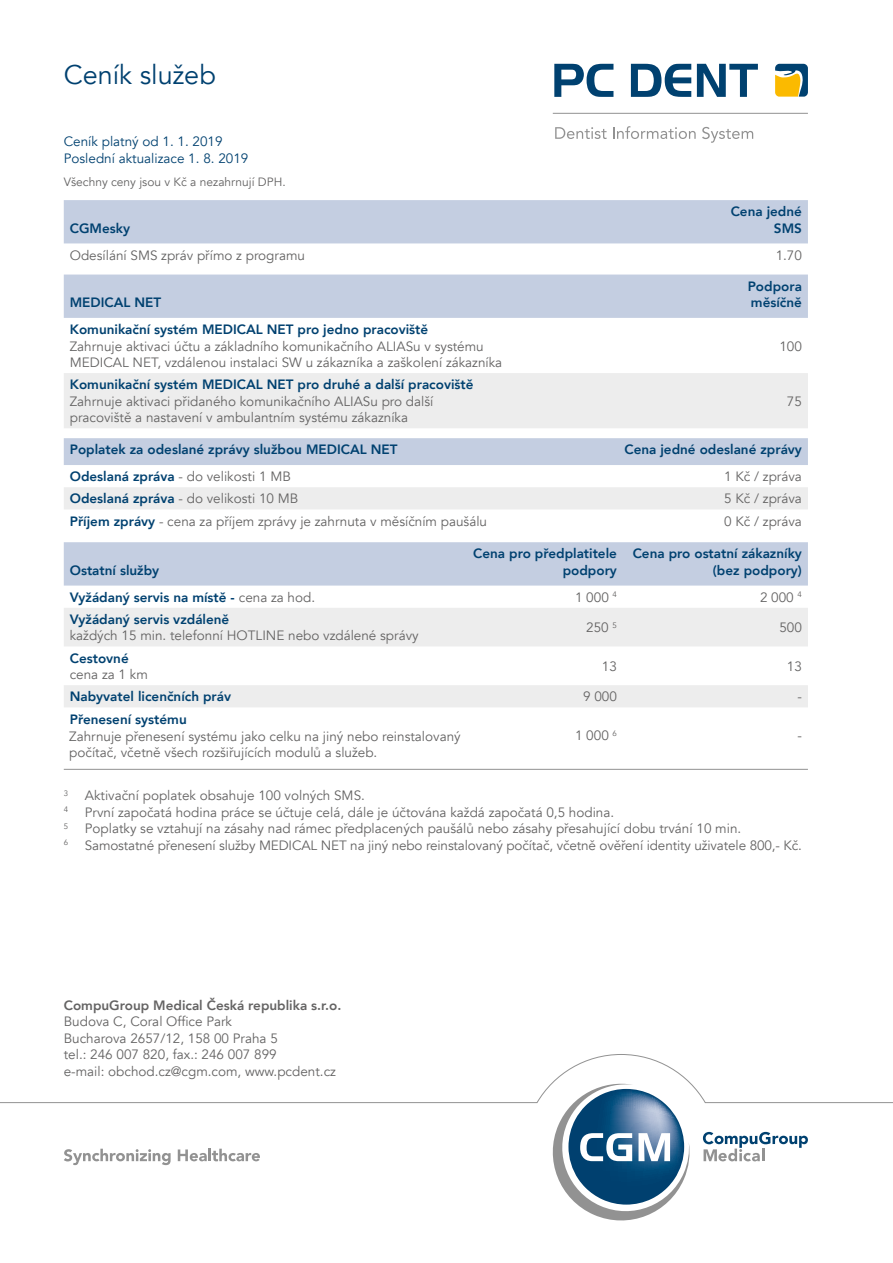
<style>
.page{position:relative;width:893px;height:1263px;background:#fff}
.page>*{position:absolute;margin:0;border:0;box-sizing:border-box;transform-origin:0 0}
.t1{font:27px "Avenir LT Com";color:#004170}
.t2{font:13.5px/16.5px "Avenir LT Com";color:#646363}
.t3{font:800 13.5px/16.5px "Avenir LT Com";color:#004170;text-align:right}
.t4{font:13.5px/16.5px "Avenir LT Com";color:#004170}
.t5{font:800 13.5px "Avenir LT Com";color:#646363}
.t6{font:12px "Avenir LT Com";color:#646363}
.s1{font-weight:800;color:#004170}
.s2{font-weight:400;color:#646363}
</style>
<div class="page">
<svg style="left:554px;top:64px;width:59px;height:33px"></svg>
<svg style="left:631px;top:64px;width:60px;height:33px"></svg>
<svg style="left:697px;top:64px;width:61px;height:33px"></svg>
<hr style="left:553px;top:113px;width:255px;height:1px;background:#929292">
<svg style="left:775px;top:64px;width:33px;height:33px"></svg>
<svg style="left:555px;top:127px;width:52px;height:12px"></svg>
<svg style="left:613px;top:126px;width:83px;height:13px"></svg>
<svg style="left:702px;top:127px;width:51px;height:16px"></svg>
<svg style="left:0;top:1054px;width:893px;height:167px"></svg>
<div style="left:64px;top:200px;width:744px;height:43px;background:#c4cee1"></div>
<div style="left:64px;top:542px;width:744px;height:44px;background:#c4cee1"></div>
<svg style="left:64px;top:608px;width:744px;height:99px;fill:#ededed"></svg>
<div style="left:64px;top:438px;width:744px;height:27px;background:#c4cee1"></div>
<div style="left:64px;top:487px;width:744px;height:22px;background:#ededed"></div>
<div style="left:64px;top:275px;width:744px;height:43px;background:#c4cee1"></div>
<div style="left:64px;top:373px;width:744px;height:55px;background:#ededed"></div>
<hr style="left:64px;top:769px;width:744px;height:1px;background:#929292">
<h1 class="t1" style="left:64px;top:59px;width:154px">Ceník služeb</h1>
<p class="t4" style="left:64px;top:134px;width:186px">Ceník platný od 1. 1. 2019<br>Poslední aktualizace 1. 8. 2019</p>
<p class="t6" style="left:64px;top:175px;width:223px">Všechny ceny jsou v Kč a nezahrnují DPH.</p>
<p class="t3" style="left:70px;top:220px;width:62px">CGMesky</p>
<p class="t3" style="left:731px;top:203px;width:73px">Cena jedné<br>SMS</p>
<p class="t2" style="left:70px;top:247px;width:237px">Odesílání SMS zpráv přímo z programu</p>
<p class="t2" style="left:776px;top:247px;width:28px">1.70</p>
<p class="t3" style="left:70px;top:294px;width:93px">MEDICAL NET</p>
<p class="t3" style="left:748px;top:278px;width:56px;text-align:left">Podpora měsíčně</p>
<p class="t3" style="left:70px;top:321px;width:360px">Komunikační systém MEDICAL NET pro jedno pracoviště</p>
<p class="t2" style="left:70px;top:338px;width:434px">Zahrnuje aktivaci účtu a základního komunikačního ALIASu v systému<br>MEDICAL NET, vzdálenou instalaci SW u zákazníka a zaškolení zákazníka</p>
<p class="t2" style="left:779px;top:338px;width:24px">100</p>
<p class="t3" style="left:70px;top:376px;width:405px">Komunikační systém MEDICAL NET pro druhé a další pracoviště</p>
<p class="t2" style="left:70px;top:393px;width:365px">Zahrnuje aktivaci přidaného komunikačního ALIASu pro další pracoviště a nastavení v ambulantním systému zákazníka</p>
<p class="t2" style="left:787px;top:393px;width:17px">75</p>
<p class="t3" style="left:70px;top:441px;width:329px">Poplatek za odeslané zprávy službou MEDICAL NET</p>
<p class="t3" style="left:624px;top:441px;width:179px">Cena jedné odeslané zprávy</p>
<p class="t2" style="left:70px;top:469px;width:223px"><span class="s1">Odeslaná zpráva</span> - do velikosti 1 MB</p>
<p class="t2" style="left:724px;top:469px;width:79px">1 Kč / zpráva</p>
<p class="t2" style="left:70px;top:491px;width:230px"><span class="s1">Odeslaná zpráva</span> - do velikosti 10 MB</p>
<p class="t2" style="left:724px;top:491px;width:79px">5 Kč / zpráva</p>
<p class="t2" style="left:70px;top:513px;width:419px"><span class="s1">Příjem zprávy</span> - cena za příjem zprávy je zahrnuta v měsíčním paušálu</p>
<p class="t2" style="left:724px;top:513px;width:79px">0 Kč / zpráva</p>
<p class="t3" style="left:70px;top:562px;width:91px">Ostatní služby</p>
<p class="t3" style="left:473px;top:546px;width:145px">Cena pro předplatitele podpory</p>
<p class="t3" style="left:633px;top:546px;width:171px">Cena pro ostatní zákazníky (bez podpory)</p>
<p class="t3" style="left:70px;top:589px;width:247px">Vyžádaný servis na místě - <span class="s2">cena za hod.</span></p>
<p class="t2" style="left:575px;top:589px;width:43px">1 000 <sup>4</sup></p>
<p class="t2" style="left:760px;top:589px;width:43px">2 000 <sup>4</sup></p>
<p class="t3" style="left:70px;top:611px;width:161px">Vyžádaný servis vzdáleně</p>
<p class="t2" style="left:70px;top:628px;width:350px">každých 15 min. telefonní HOTLINE nebo vzdálené správy</p>
<p class="t2" style="left:586px;top:620px;width:32px">250 <sup>5</sup></p>
<p class="t2" style="left:779px;top:620px;width:24px">500</p>
<p class="t3" style="left:70px;top:650px;width:60px">Cestovné</p>
<p class="t2" style="left:70px;top:666px;width:80px">cena za 1 km</p>
<p class="t2" style="left:602px;top:658px;width:17px">13</p>
<p class="t2" style="left:787px;top:658px;width:17px">13</p>
<p class="t3" style="left:70px;top:688px;width:163px">Nabyvatel licenčních práv</p>
<p class="t2" style="left:583px;top:689px;width:35px">9 000</p>
<p class="t2" style="left:797px;top:689px;width:6px">-</p>
<p class="t3" style="left:70px;top:711px;width:118px">Přenesení systému</p>
<p class="t2" style="left:575px;top:727px;width:43px">1 000 <sup>6</sup></p>
<p class="t2" style="left:797px;top:727px;width:6px">-</p>
<p class="t2" style="left:69px;top:728px;width:393px">Zahrnuje přenesení systému jako celku na jiný nebo reinstalovaný počítač, včetně všech rozšiřujících modulů a služeb.</p>
<p class="t2" style="left:64px;top:788px;width:740px"><sup>3</sup> Aktivační poplatek obsahuje 100 volných SMS.<br><sup>4</sup> První započatá hodina práce se účtuje celá, dále je účtována každá započatá 0,5 hodina.<br><sup>5</sup> Poplatky se vztahují na zásahy nad rámec předplacených paušálů nebo zásahy přesahující dobu trvání 10 min.<br><sup>6</sup> Samostatné přenesení služby MEDICAL NET na jiný nebo reinstalovaný počítač, včetně ověření identity uživatele 800,- Kč.</p>
<p class="t5" style="left:64px;top:997px;width:279px">CompuGroup Medical Česká republika s.r.o.</p>
<p class="t2" style="left:64px;top:1013px;width:274px">Budova C, Coral Office Park<br>Bucharova 2657/12, 158 00 Praha 5<br>tel.: 246 007 820, fax.: 246 007 899<br>e-mail: obchod.cz@cgm.com, www.pcdent.cz</p>
</div>
